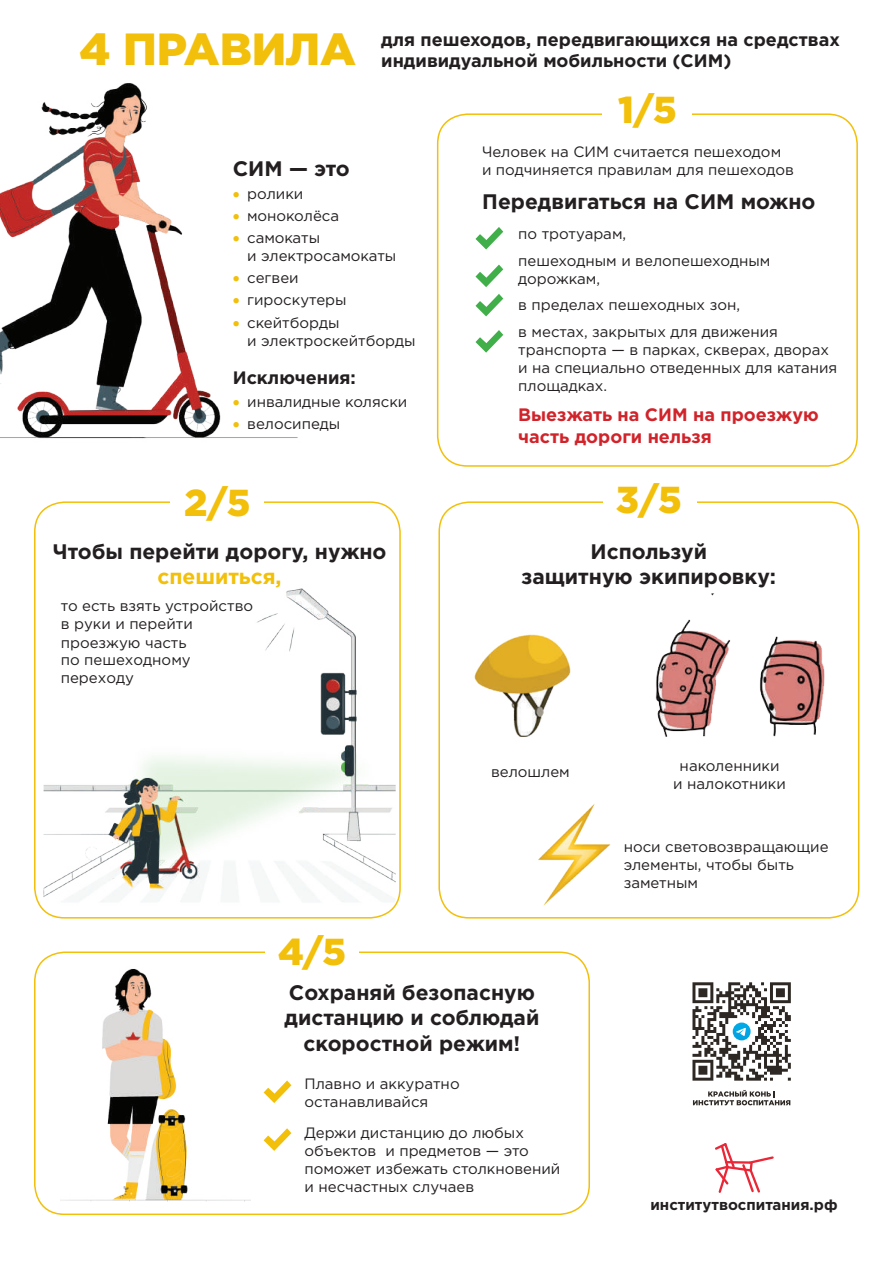
<style>
.page{position:relative;width:893px;height:1263px;background:#fff}
.page>*{position:absolute;margin:0;border:0;box-sizing:border-box;transform-origin:0 0}
.t1{font:900 45px "Gotham Pro";color:#f2bf0a}
.t2{font:900 37.5px "Gotham Pro";color:#f2bf0a}
.t3{font:700 21px/25.2px "Gotham Pro";color:#231f20;text-align:center}
.t4{font:700 21px "Gotham Pro";color:#f2bf0a}
.t5{font:700 18px/21.6px "Gotham Pro";color:#231f20}
.t6{font:700 18px/21.6px "Gotham Pro";color:#d1232a}
.t7{font:15px/18px "Gotham Pro";color:#231f20}
.t8{font:700 15px "Gotham Pro";color:#231f20}
.s1{color:#f2bf0a}
</style>
<div class="page">
<img style="left:44px;top:507px;width:352px;height:399px">
<div style="left:34px;top:501px;width:367px;height:417px;border:2px solid #f2bf0a;border-radius:30px"></div>
<div style="left:437px;top:113px;width:421px;height:354px;border:2px solid #f2bf0a;border-radius:30px"></div>
<div style="left:438px;top:501px;width:421px;height:417px;border:2px solid #f2bf0a;border-radius:30px"></div>
<div style="left:34px;top:951px;width:556px;height:264px;border:2px solid #f2bf0a;border-radius:30px"></div>
<div style="left:602px;top:90px;width:89px;height:42px;background:#fff"></div>
<div style="left:170px;top:487px;width:94px;height:36px;background:#fff"></div>
<div style="left:604px;top:483px;width:93px;height:36px;background:#fff"></div>
<div style="left:265px;top:946px;width:94px;height:36px;background:#fff"></div>
<img style="left:0;top:83px;width:298px;height:356px">
<svg style="left:475px;top:227px;width:28px;height:22px"></svg>
<svg style="left:475px;top:265px;width:28px;height:22px"></svg>
<svg style="left:475px;top:294px;width:28px;height:22px"></svg>
<svg style="left:475px;top:330px;width:28px;height:23px"></svg>
<svg style="left:715px;top:1143px;width:59px;height:50px"></svg>
<svg style="left:693px;top:1090px;width:97px;height:15px"></svg>
<svg style="left:692px;top:982px;width:99px;height:99px"></svg>
<img style="left:474px;top:634px;width:97px;height:103px">
<img style="left:61px;top:953px;width:190px;height:248px">
<svg style="left:264px;top:1080px;width:27px;height:23px"></svg>
<svg style="left:264px;top:1128px;width:27px;height:23px"></svg>
<img style="left:655px;top:593px;width:76px;height:144px">
<img style="left:510px;top:803px;width:115px;height:116px">
<img style="left:760px;top:636px;width:65px;height:101px">
<h1 class="t1" style="left:80px;top:23px;width:278px">4 ПРАВИЛА</h1>
<p class="t5" style="left:381px;top:28px;width:460px">для пешеходов, передвигающихся на средствах индивидуальной мобильности (СИМ)</p>
<h2 class="t2" style="left:618px;top:88px;width:60px">1/5</h2>
<h3 class="t3" style="left:233px;top:156px;width:119px">СИМ — это</h3>
<p class="t7" style="left:233px;top:184px;width:72px"><span class="s1">•</span> ролики</p>
<p class="t7" style="left:233px;top:206px;width:108px"><span class="s1">•</span> моноколёса</p>
<p class="t7" style="left:247px;top:229px;width:151px;text-indent:-14px"><span class="s1">•</span> самокаты<br>и электросамокаты</p>
<p class="t7" style="left:233px;top:269px;width:67px"><span class="s1">•</span> сегвеи</p>
<p class="t7" style="left:233px;top:291px;width:115px"><span class="s1">•</span> гироскутеры</p>
<p class="t7" style="left:247px;top:313px;width:170px;text-indent:-14px"><span class="s1">•</span> скейтборды<br>и электроскейтборды</p>
<p class="t5" style="left:233px;top:367px;width:125px">Исключения:</p>
<p class="t7" style="left:233px;top:392px;width:176px"><span class="s1">•</span> инвалидные коляски</p>
<p class="t7" style="left:233px;top:415px;width:109px"><span class="s1">•</span> велосипеды</p>
<p class="t7" style="left:482px;top:143px;width:313px">Человек на СИМ считается пешеходом и подчиняется правилам для пешеходов</p>
<h3 class="t3" style="left:482px;top:188px;width:335px">Передвигаться на СИМ можно</h3>
<p class="t7" style="left:518px;top:221px;width:254px;line-height:26.5px">по тротуарам,<br>пешеходным и велопешеходным</p>
<p class="t7" style="left:518px;top:265px;width:261px;line-height:26.5px">дорожкам,<br>в пределах пешеходных зон,<br>в местах, закрытых для движения</p>
<p class="t7" style="left:518px;top:340px;width:321px">транспорта — в парках, скверах, дворах и на специально отведенных для катания площадках.</p>
<p class="t6" style="left:518px;top:403px;width:302px">Выезжать на СИМ на проезжую часть дороги нельзя</p>
<h2 class="t2" style="left:184px;top:481px;width:68px">2/5</h2>
<h2 class="t2" style="left:616px;top:478px;width:67px">3/5</h2>
<h3 class="t3" style="left:52px;top:538px;width:336px">Чтобы перейти дорогу, нужно</h3>
<h3 class="t4" style="left:157px;top:564px;width:126px">спешиться,</h3>
<p class="t7" style="left:61px;top:597px;width:194px">то есть взять устройство в руки и перейти проезжую часть<br>по пешеходному переходу</p>
<h2 class="t2" style="left:278px;top:930px;width:70px">4/5</h2>
<h3 class="t3" style="left:521px;top:538px;width:256px">Используй<br>защитную экипировку:</h3>
<p class="t7" style="left:491px;top:763px;width:80px">велошлем</p>
<p class="t7" style="left:673px;top:757px;width:114px;text-align:center">наколенники и налокотники</p>
<p class="t7" style="left:624px;top:837px;width:206px">носи световозвращающие элементы, чтобы быть заметным</p>
<h3 class="t3" style="left:284px;top:980px;width:256px">Сохраняй безопасную дистанцию и соблюдай скоростной режим!</h3>
<p class="t7" style="left:305px;top:1075px;width:157px">Плавно и аккуратно останавливайся</p>
<p class="t7" style="left:305px;top:1123px;width:257px">Держи дистанцию до любых объектов и предметов — это поможет избежать столкновений и несчастных случаев</p>
<p class="t8" style="left:650px;top:1196px;width:189px">институтвоспитания.рф</p>
</div>
